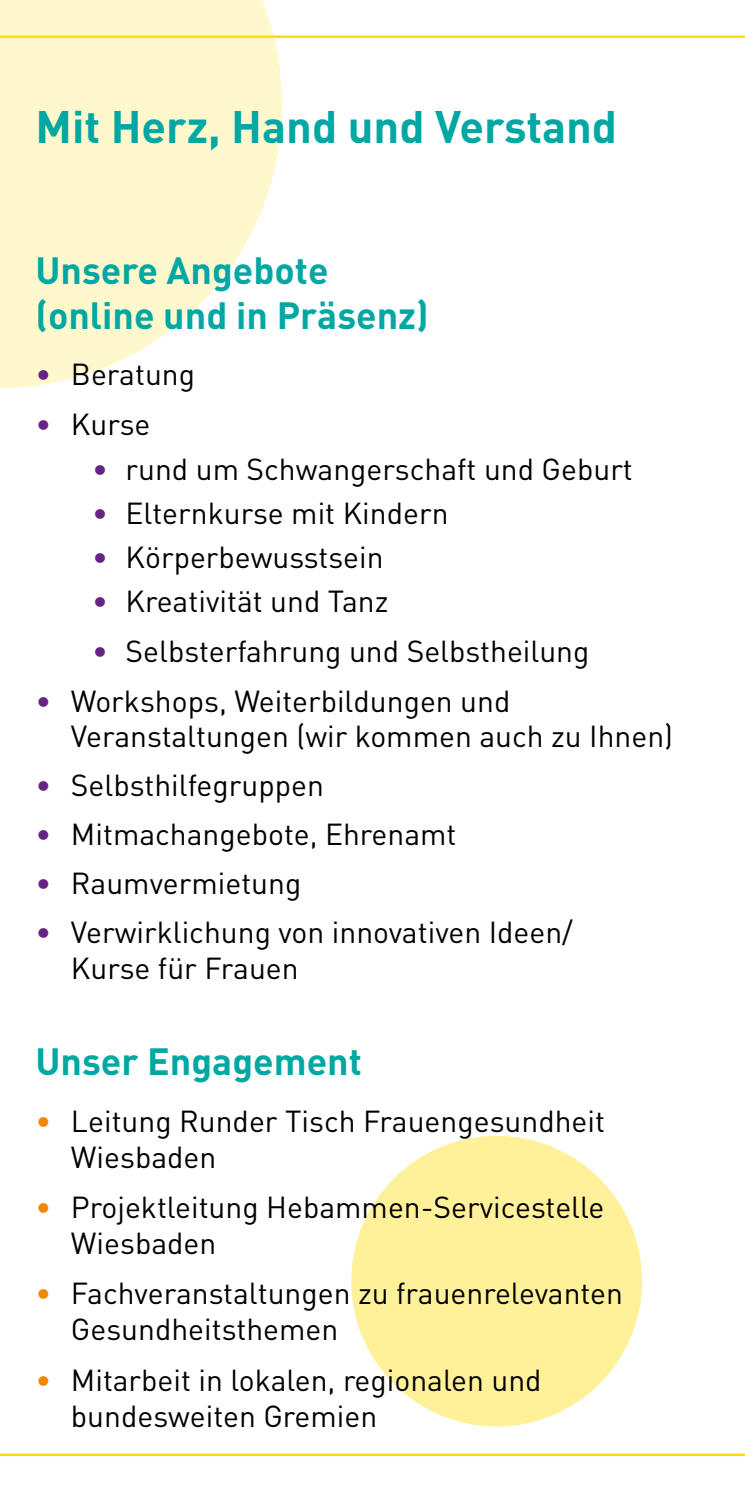
<style>
.page{position:relative;width:745px;height:1489px;background:#fff}
.page>*{position:absolute;margin:0;border:0;box-sizing:border-box;transform-origin:0 0}
.t1{font:700 45px "DIN";color:#00a7a3}
.t2{font:700 37.5px/45px "DIN";color:#00a7a3}
.t3{font:30px/36px "DIN";color:#000}
.s1{color:#662383}
.s2{color:#f18700}
</style>
<div class="page">
<div style="left:351px;top:1135px;width:290px;height:291px;background:#fff19a;border-radius:50%"></div>
<svg style="left:0;top:0;width:282px;height:388px;fill:#fff8cd"></svg>
<hr style="left:0;top:35px;width:744px;height:3px;background:#fd0">
<hr style="left:0;top:1453px;width:744px;height:2px;background:#fd0">
<p class="t1" style="left:35px;top:96px;width:583px">Mit Herz, Hand und Verstand</p>
<p class="t2" style="left:35px;top:246px;width:394px">Unsere Angebote (online und in Präsenz)</p>
<p class="t3" style="left:35px;top:357px;width:161px"><span class="s1">•</span> Beratung</p>
<p class="t3" style="left:35px;top:407px;width:116px"><span class="s1">•</span> Kurse</p>
<p class="t3" style="left:92px;top:451px;width:542px"><span class="s1">•</span> rund um Schwangerschaft und Geburt</p>
<p class="t3" style="left:92px;top:495px;width:357px"><span class="s1">•</span> Elternkurse mit Kindern</p>
<p class="t3" style="left:92px;top:539px;width:293px"><span class="s1">•</span> Körperbewusstsein</p>
<p class="t3" style="left:92px;top:583px;width:297px"><span class="s1">•</span> Kreativität und Tanz</p>
<p class="t3" style="left:92px;top:634px;width:498px"><span class="s1">•</span> Selbsterfahrung und Selbstheilung</p>
<p class="t3" style="left:71px;top:683px;width:603px;line-height:35px;text-indent:-35px"><span class="s1">•</span> Workshops, Weiterbildungen und<br>Veranstaltungen (wir kommen auch zu Ihnen)</p>
<p class="t3" style="left:35px;top:767px;width:290px"><span class="s1">•</span> Selbsthilfegruppen</p>
<p class="t3" style="left:35px;top:816px;width:422px"><span class="s1">•</span> Mitmachangebote, Ehrenamt</p>
<p class="t3" style="left:35px;top:865px;width:267px"><span class="s1">•</span> Raumvermietung</p>
<p class="t3" style="left:71px;top:914px;width:503px;text-indent:-35px"><span class="s1">•</span> Verwirklichung von innovativen Ideen/<br>Kurse für Frauen</p>
<p class="t2" style="left:35px;top:1037px;width:328px">Unser Engagement</p>
<p class="t3" style="left:71px;top:1103px;width:535px;text-indent:-35px"><span class="s2">•</span> Leitung Runder Tisch Frauengesundheit<br>Wiesbaden</p>
<p class="t3" style="left:71px;top:1189px;width:534px;text-indent:-35px"><span class="s2">•</span> Projektleitung Hebammen-Servicestelle<br>Wiesbaden</p>
<p class="t3" style="left:71px;top:1275px;width:553px;text-indent:-35px"><span class="s2">•</span> Fachveranstaltungen zu frauenrelevanten<br>Gesundheitsthemen</p>
<p class="t3" style="left:71px;top:1361px;width:472px;text-indent:-35px"><span class="s2">•</span> Mitarbeit in lokalen, regionalen und bundesweiten Gremien</p>
</div>
